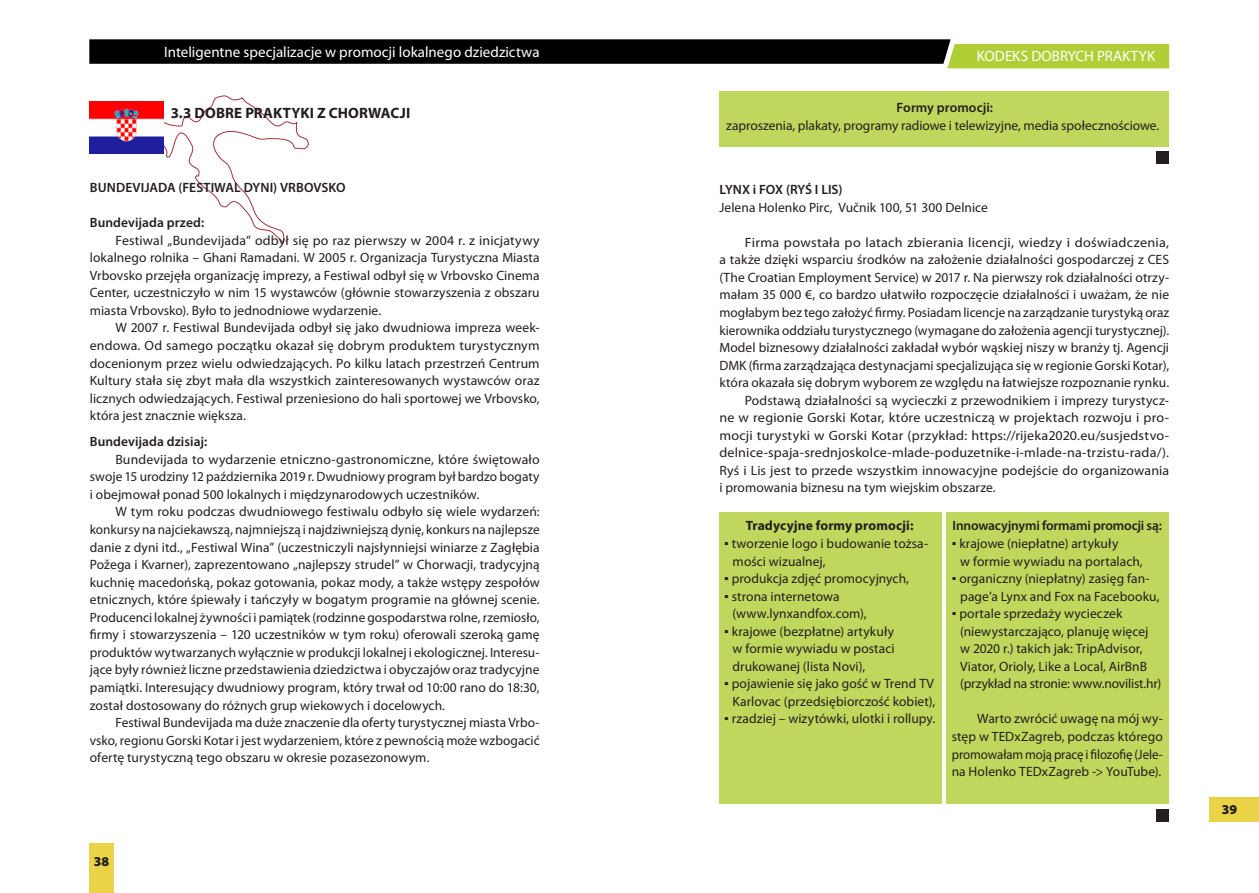
<style>
.page{position:relative;width:1259px;height:893px;background:#fff}
.page>*{position:absolute;margin:0;border:0;box-sizing:border-box;transform-origin:0 0}
.t1{font:15px "Myriad Pro";color:#fff}
.t2{font:700 15px "Myriad Pro";letter-spacing:.01em;color:#231f20}
.t3{font:13.5px/17.5px "Myriad Pro";letter-spacing:.005em;color:#231f20;text-align:justify}
.t4{font:13.5px "Myriad Pro";letter-spacing:.005em;color:#231f20;scale:1.04 1}
.t5{font:600 13.5px "Myriad Pro";letter-spacing:.005em;color:#231f20}
.t6{font:13.5px "Myriad Pro";letter-spacing:.005em;color:#231f20;scale:1.05 1}
.t7{font:600 13.5px "Myriad Pro";letter-spacing:-.015em;color:#231f20}
.t8{font:700 13.5px "Myriad Pro";letter-spacing:.01em;color:#231f20}
.t9{font:900 13.5px "Myriad Pro";color:#231f20}
.s1{font-family:"Tahoma";font-weight:700}
</style>
<div class="page">
<svg style="left:89px;top:39px;width:1080px;height:29px;background:#474c32"></svg>
<div style="left:719px;top:91px;width:450px;height:56px;background:#bfd75d"></div>
<svg style="left:157px;top:96px;width:151px;height:147px"></svg>
<img style="left:90px;top:102px;width:73px;height:51px">
<div style="left:946px;top:513px;width:222px;height:291px;background:#bfd75d"></div>
<div style="left:719px;top:513px;width:222px;height:291px;background:#bfd75d"></div>
<div style="left:89px;top:844px;width:25px;height:49px;background:#ebd348"></div>
<div style="left:1209px;top:797px;width:50px;height:24px;background:#ebd348"></div>
<div style="left:1156px;top:151px;width:13px;height:13px;background:#231f20"></div>
<div style="left:1156px;top:809px;width:13px;height:13px;background:#231f20"></div>
<p class="t1" style="left:164px;top:42px;width:377px">Inteligentne specjalizacje w promocji lokalnego dziedzictwa</p>
<p class="t1" style="left:976px;top:47px;width:180px">KODEKS DOBRYCH PRAKTYK</p>
<p class="t2" style="left:171px;top:103px;width:241px">3.3 DOBRE PRAKTYKI Z CHORWACJI</p>
<p class="t5" style="left:896px;top:99px;width:98px">Formy promocji:</p>
<p class="t3" style="left:726px;top:116px;width:434px">zaproszenia, plakaty, programy radiowe i telewizyjne, media społecznościowe.</p>
<p class="t5" style="left:90px;top:179px;width:257px">BUNDEVIJADA (FESTIWAL DYNI) VRBOVSKO</p>
<p class="t5" style="left:90px;top:214px;width:116px">Bundevijada przed:</p>
<p class="t3" style="left:90px;top:231px;width:451px;text-indent:26px">Festiwal „Bundevijada” odbył się po raz pierwszy w 2004 r. z inicjatywy lokalnego rolnika – Ghani Ramadani. W 2005 r. Organizacja Turystyczna Miasta Vrbovsko przejęła organizację imprezy, a Festiwal odbył się w Vrbovsko Cinema Center, uczestniczyło w nim 15 wystawców (głównie stowarzyszenia z obszaru miasta Vrbovsko). Było to jednodniowe wydarzenie.</p>
<p class="t3" style="left:90px;top:319px;width:451px;text-indent:26px">W 2007 r. Festiwal Bundevijada odbył się jako dwudniowa impreza week&shy;endowa. Od samego początku okazał się dobrym produktem turystycznym docenionym przez wielu odwiedzających. Po kilku latach przestrzeń Centrum Kultury stała się zbyt mała dla wszystkich zainteresowanych wystawców oraz licznych odwiedzających. Festiwal przeniesiono do hali sportowej we Vrbovsko, która jest znacznie większa.</p>
<p class="t5" style="left:90px;top:433px;width:119px">Bundevijada dzisiaj:</p>
<p class="t3" style="left:90px;top:450px;width:451px;text-indent:26px">Bundevijada to wydarzenie etniczno-gastronomiczne, które świętowało swoje 15 urodziny 12 października 2019 r. Dwudniowy program był bardzo bogaty i obejmował ponad 500 lokalnych i międzynarodowych uczestników.</p>
<p class="t3" style="left:90px;top:503px;width:451px;text-indent:26px">W tym roku podczas dwudniowego festiwalu odbyło się wiele wydarzeń: konkursy na najciekawszą, najmniejszą i najdziwniejszą dynię, konkurs na najlepsze danie z dyni itd., „Festiwal Wina” (uczestniczyli najsłynniejsi winiarze z Zagłębia Požega i Kvarner), zaprezentowano „najlepszy strudel” w Chorwacji, tradycyjną kuchnię macedońską, pokaz gotowania, pokaz mody, a także wstępy zespołów etnicznych, które śpiewały i tańczyły w bogatym programie na głównej scenie.<br>Producenci lokalnej żywności i pamiątek (rodzinne gospodarstwa rolne, rzemiosło, firmy i stowarzyszenia – 120 uczestników w tym roku) oferowali szeroką gamę produktów wytwarzanych wyłącznie w produkcji lokalnej i ekologicznej. Interesu&shy;jące były również liczne przedstawienia dziedzictwa i obyczajów oraz tradycyjne pamiątki. Interesujący dwudniowy program, który trwał od 10:00 rano do 18:30, został dostosowany do różnych grup wiekowych i docelowych.</p>
<p class="t3" style="left:90px;top:713px;width:451px;text-indent:26px">Festiwal Bundevijada ma duże znaczenie dla oferty turystycznej miasta Vrbo&shy;vsko, regionu Gorski Kotar i jest wydarzeniem, które z pewnością może wzbogacić ofertę turystyczną tego obszaru w okresie pozasezonowym.</p>
<p class="t5" style="left:719px;top:181px;width:125px">LYNX i FOX (RYŚ I LIS)</p>
<p class="t3" style="left:719px;top:198px;width:270px">Jelena Holenko Pirc, Vučnik 100, 51 300 Delnice</p>
<p class="t6" style="left:745px;top:234px;width:405px">Firma powstała po latach zbierania licencji, wiedzy i doświadczenia,</p>
<p class="t3" style="left:719px;top:251px;width:451px">a także dzięki wsparciu środków na założenie działalności gospodarczej z CES</p>
<p class="t3" style="left:719px;top:268px;width:451px">(The Croatian Employment Service) w 2017 r. Na pierwszy rok działalności otrzy-</p>
<p class="t3" style="left:719px;top:286px;width:451px">małam 35 000 €, co bardzo ułatwiło rozpoczęcie działalności i uważam, że nie</p>
<p class="t3" style="left:719px;top:303px;width:451px">mogłabym bez tego założyć firmy. Posiadam licencje na zarządzanie turystyką oraz</p>
<p class="t3" style="left:719px;top:321px;width:451px">kierownika oddziału turystycznego (wymagane do założenia agencji turystycznej).</p>
<p class="t3" style="left:719px;top:339px;width:451px">Model biznesowy działalności zakładał wybór wąskiej niszy w branży tj. Agencji</p>
<p class="t3" style="left:719px;top:356px;width:451px">DMK (firma zarządzająca destynacjami specjalizująca się w regionie Gorski Kotar),</p>
<p class="t3" style="left:719px;top:374px;width:451px">która okazała się dobrym wyborem ze względu na łatwiejsze rozpoznanie rynku.</p>
<p class="t3" style="left:745px;top:391px;width:426px">Podstawą działalności są wycieczki z przewodnikiem i imprezy turystycz-</p>
<p class="t4" style="left:719px;top:409px;width:434px">ne w regionie Gorski Kotar, które uczestniczą w projektach rozwoju i pro-</p>
<p class="t4" style="left:719px;top:427px;width:434px">mocji turystyki w Gorski Kotar (przykład: https://rijeka2020.eu/susjedstvo-</p>
<p class="t4" style="left:719px;top:444px;width:434px">delnice-spaja-srednjoskolce-mlade-poduzetnike-i-mlade-na-trzistu-rada/).</p>
<p class="t3" style="left:719px;top:461px;width:451px">Ryś i Lis jest to przede wszystkim innowacyjne podejście do organizowania</p>
<p class="t3" style="left:719px;top:479px;width:278px">i promowania biznesu na tym wiejskim obszarze.</p>
<p class="t8" style="left:746px;top:517px;width:169px">Tradycyjne formy promocji:</p>
<p class="t3" style="left:732px;top:534px;width:197px;text-indent:-9px"><span class="s1">▪</span> tworzenie logo i budowanie tożsa&shy;mości wizualnej,</p>
<p class="t3" style="left:724px;top:569px;width:186px"><span class="s1">▪</span> produkcja zdjęć promocyjnych,</p>
<p class="t3" style="left:732px;top:587px;width:135px;text-indent:-9px"><span class="s1">▪</span> strona internetowa (www.lynxandfox.com),</p>
<p class="t3" style="left:732px;top:622px;width:163px;text-indent:-9px"><span class="s1">▪</span> krajowe (bezpłatne) artykuły w formie wywiadu w postaci drukowanej (lista Novi),</p>
<p class="t3" style="left:724px;top:675px;width:213px;text-align:right"><span class="s1">▪</span> pojawienie się jako gość w Trend TV<br>Karlovac (przedsiębiorczość kobiet),</p>
<p class="t3" style="left:724px;top:710px;width:213px"><span class="s1">▪</span> rzadziej – wizytówki, ulotki i rollupy.</p>
<p class="t7" style="left:952px;top:517px;width:211px">Innowacyjnymi formami promocji są:</p>
<p class="t3" style="left:960px;top:534px;width:184px;text-indent:-9px"><span class="s1">▪</span> krajowe (niepłatne) artykuły<br>w formie wywiadu na portalach,</p>
<p class="t3" style="left:960px;top:569px;width:201px;text-indent:-9px"><span class="s1">▪</span> organiczny (niepłatny) zasięg fan&shy;page’a Lynx and Fox na Facebooku,</p>
<p class="t3" style="left:960px;top:605px;width:202px;text-align:left;text-indent:-9px"><span class="s1">▪</span> portale sprzedaży wycieczek (niewystarczająco, planuję więcej w 2020 r.) takich jak: TripAdvisor, Viator, Orioly, Like a Local, AirBnB (przykład na stronie: www.novilist.hr)</p>
<p class="t3" style="left:951px;top:710px;width:213px;text-indent:26px">Warto zwrócić uwagę na mój wy&shy;stęp w TEDxZagreb, podczas którego promowałam moją pracę i filozofię (Jele&shy;na Holenko TEDxZagreb -&gt; YouTube).</p>
<p class="t9" style="left:1221px;top:801px;width:17px">39</p>
<p class="t9" style="left:94px;top:852px;width:17px">38</p>
</div>
